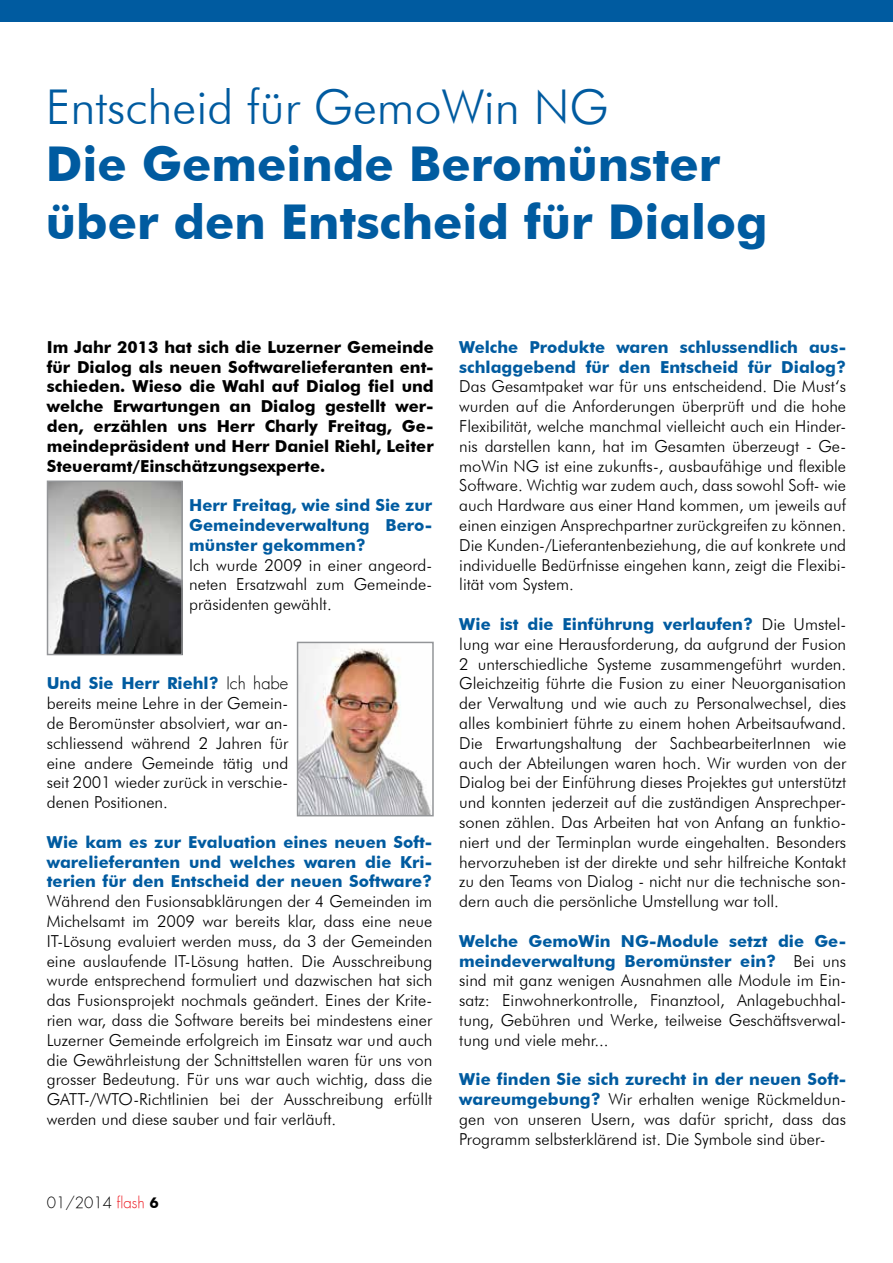
<style>
.page{position:relative;width:893px;height:1263px;background:#fff}
.page>*{position:absolute;margin:0;border:0;box-sizing:border-box;transform-origin:0 0}
.t1{font:700 48px/57.6px "Futura BT";color:#005ba0}
.t2{font:300 48px "Futura BT";color:#005ba0}
.t3{font:300 16.5px/19.8px "Futura BT";color:#000;text-align:justify}
.t4{font:700 16.5px/19.8px "Futura BT";color:#000;text-align:justify}
.t5{font:700 16.5px/19.8px "Futura BT";color:#005ba0;text-align:justify}
.t6{font:300 15px "Futura";color:#000}
.s1{font-weight:700;color:#005ba0}
.s2{font-family:"Futura"}
.s3{color:#ed1d24}
.s4{font-family:"Futura BT";font-weight:700}
</style>
<div class="page">
<div style="left:0;top:0;width:893px;height:21px;background:#005ba0"></div>
<img style="left:50px;top:483px;width:130px;height:169px">
<div style="left:47px;top:480px;width:136px;height:175px;border:2px solid #939598"></div>
<img style="left:300px;top:645px;width:131px;height:168px">
<div style="left:297px;top:642px;width:137px;height:174px;border:2px solid #939598"></div>
<h1 class="t2" style="left:46px;top:77px;width:564px">Entscheid für GemoWin NG</h1>
<h1 class="t1" style="left:46px;top:135px;width:723px">Die Gemeinde Beromünster über den Entscheid für Dialog</h1>
<p class="t4" style="left:47px;top:337px;width:388px">Im Jahr 2013 hat sich die Luzerner Gemeinde für Dialog als neuen Softwarelieferanten ent&shy;schieden. Wieso die Wahl auf Dialog fiel und welche Erwartungen an Dialog gestellt wer&shy;den, erzählen uns Herr Charly Freitag, Ge&shy;meindepräsident und Herr Daniel Riehl, Leiter Steueramt/Einschätzungsexperte.</p>
<p class="t5" style="left:189px;top:495px;width:244px">Herr Freitag, wie sind Sie zur Gemeindeverwaltung Bero&shy;münster gekommen?</p>
<p class="t3" style="left:189px;top:555px;width:244px">Ich wurde 2009 in einer angeord&shy;neten Ersatzwahl zum Gemeinde&shy;präsidenten gewählt.</p>
<p class="t3" style="left:47px;top:673px;width:243px"><span class="s1">Und Sie Herr Riehl?</span> <span class="s2">Ich habe </span>bereits meine Lehre in der Gemein&shy;de Beromünster absolviert, war an&shy;schliessend während 2 Jahren für eine andere Gemeinde tätig und seit 2001 wieder zurück in verschie&shy;denen Positionen.</p>
<p class="t5" style="left:47px;top:832px;width:387px">Wie kam es zur Evaluation eines neuen Soft&shy;warelieferanten und welches waren die Kri&shy;terien für den Entscheid der neuen Software?</p>
<p class="t3" style="left:47px;top:891px;width:387px">Während den Fusionsabklärungen der 4 Gemeinden im Michelsamt im 2009 war bereits klar, dass eine neue IT-Lösung evaluiert werden muss, da 3 der Gemeinden eine auslaufende IT-Lösung hatten. Die Ausschreibung wurde entsprechend formuliert und dazwischen hat sich das Fusionsprojekt nochmals geändert. Eines der Krite&shy;rien war, dass die Software bereits bei mindestens einer Luzerner Gemeinde erfolgreich im Einsatz war und auch die Gewährleistung der Schnittstellen waren für uns von grosser Bedeutung. Für uns war auch wichtig, dass die GATT-/WTO-Richtlinien bei der Ausschreibung erfüllt werden und diese sauber und fair verläuft.</p>
<p class="t6" style="left:47px;top:1193px;width:114px">01/2014 <span class="s3">flash</span> <span class="s4">6</span></p>
<p class="t5" style="left:459px;top:337px;width:388px">Welche Produkte waren schlussendlich aus&shy;schlaggebend für den Entscheid für Dialog?</p>
<p class="t3" style="left:459px;top:376px;width:388px">Das Gesamtpaket war für uns entscheidend. Die Must‘s wurden auf die Anforderungen überprüft und die hohe Flexibilität, welche manchmal vielleicht auch ein Hinder&shy;nis darstellen kann, hat im Gesamten überzeugt - Ge&shy;moWin NG ist eine zukunfts-, ausbaufähige und flexible Software. Wichtig war zudem auch, dass sowohl Soft- wie auch Hardware aus einer Hand kommen, um jeweils auf einen einzigen Ansprechpartner zurückgreifen zu können.<br>Die Kunden-/Lieferantenbeziehung, die auf konkrete und individuelle Bedürfnisse eingehen kann, zeigt die Flexibi&shy;lität vom System.</p>
<p class="t3" style="left:459px;top:614px;width:388px"><span class="s1">Wie ist die Einführung verlaufen?</span> Die Umstel&shy;lung war eine Herausforderung, da aufgrund der Fusion 2 unterschiedliche Systeme zusammengeführt wurden.<br>Gleichzeitig führte die Fusion zu einer Neuorganisation der Verwaltung und wie auch zu Personalwechsel, dies alles kombiniert führte zu einem hohen Arbeitsaufwand.<br>Die Erwartungshaltung der SachbearbeiterInnen wie auch der Abteilungen waren hoch. Wir wurden von der Dialog bei der Einführung dieses Projektes gut unterstützt und konnten jederzeit auf die zuständigen Ansprechper&shy;sonen zählen. Das Arbeiten hat von Anfang an funktio&shy;niert und der Terminplan wurde eingehalten. Besonders hervorzuheben ist der direkte und sehr hilfreiche Kontakt zu den Teams von Dialog - nicht nur die technische son&shy;dern auch die persönliche Umstellung war toll.</p>
<p class="t3" style="left:459px;top:931px;width:388px"><span class="s1">Welche GemoWin NG-Module setzt die Ge&shy;meindeverwaltung Beromünster ein?</span> Bei uns sind mit ganz wenigen Ausnahmen alle Module im Ein&shy;satz: Einwohnerkontrolle, Finanztool, Anlagebuchhal&shy;tung, Gebühren und Werke, teilweise Geschäftsverwal&shy;tung und viele mehr...</p>
<p class="t3" style="left:459px;top:1069px;width:388px"><span class="s1">Wie finden Sie sich zurecht in der neuen Soft&shy;wareumgebung?</span> Wir erhalten wenige Rückmeldun&shy;gen von unseren Usern, was dafür spricht, dass das Programm selbsterklärend ist. Die Symbole sind über-</p>
</div>
